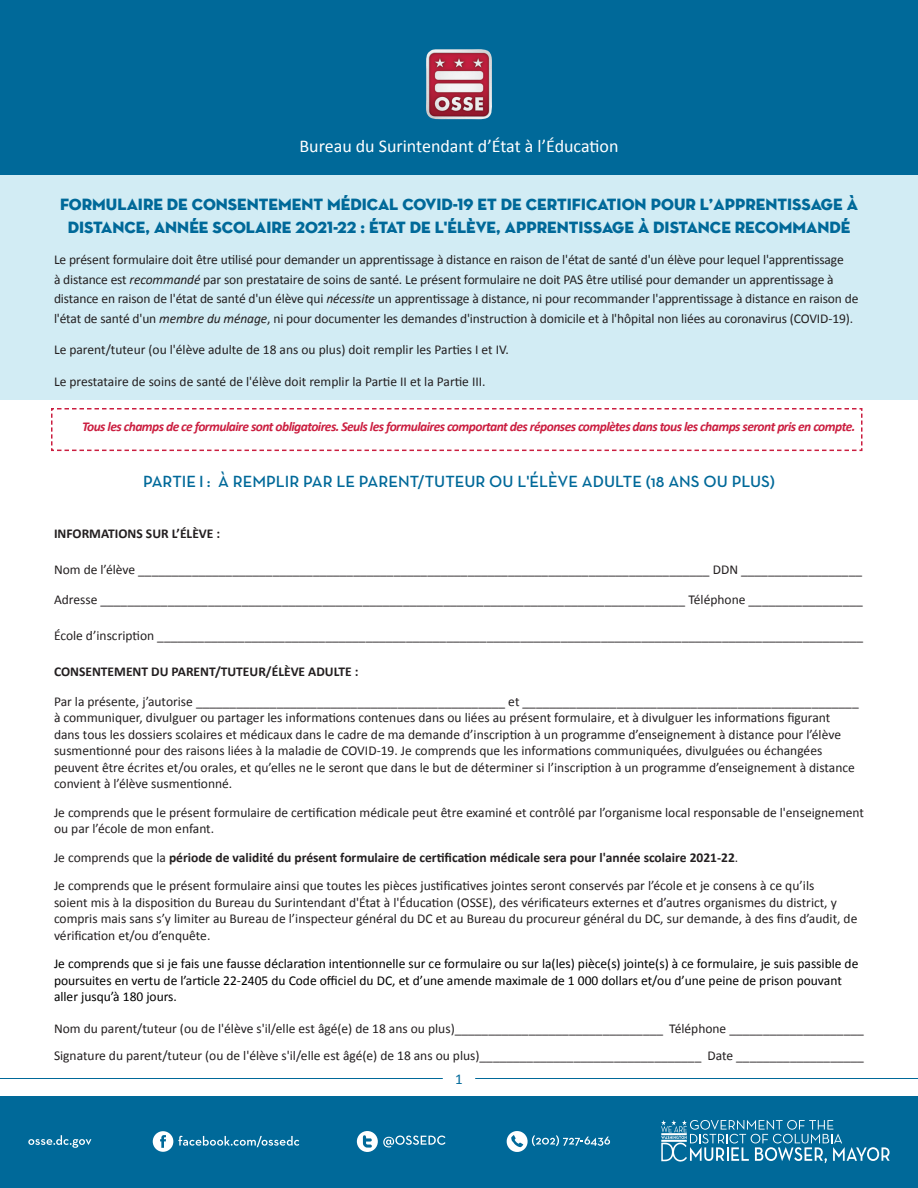
<style>
.page{position:relative;width:918px;height:1188px;background:#fff}
.page>*{position:absolute;margin:0;border:0;box-sizing:border-box;transform-origin:0 0}
.t1{font:18px "Calibri";color:#fff}
.t2{font:16.5px/22.5px "Neutra Disp Titling";color:#006999;text-align:center}
.t3{font:600 16.5px "Neutra Text";color:#006999}
.t4{font:15px "Calibri";color:#006999}
.t5{font:13.5px/16.5px "Calibri";color:#231f20}
.t6{font:13.5px/16.5px "Calibri";color:#000}
.t7{font:700 13.5px "Calibri";color:#231f20}
.t8{font:italic 700 13.5px "Calibri";letter-spacing:-.04em;color:#cb1e40}
.s1{font-style:italic}
.s2{font-weight:400}
</style>
<div class="page">
<div style="left:0;top:1096px;width:918px;height:92px;background:#006999"></div>
<svg style="left:153px;top:1131px;width:146px;height:21px"></svg>
<svg style="left:357px;top:1131px;width:89px;height:21px"></svg>
<svg style="left:28px;top:1135px;width:63px;height:13px"></svg>
<svg style="left:507px;top:1131px;width:103px;height:21px"></svg>
<svg style="left:661px;top:1120px;width:229px;height:43px"></svg>
<hr style="left:0;top:1078px;width:443px;height:1px;background:#006999">
<hr style="left:475px;top:1078px;width:443px;height:1px;background:#006999">
<div style="left:0;top:164px;width:918px;height:235px;background:#d2ecf4"></div>
<div style="left:0;top:0;width:918px;height:175px;background:#006999"></div>
<img style="left:426px;top:49px;width:66px;height:71px">
<svg style="left:51px;top:408px;width:812px;height:44px"></svg>
<p class="t1" style="left:299px;top:135px;width:321px">Bureau du Surintendant d’État à l’Éducation</p>
<p class="t2" style="left:60px;top:193px;width:799px">FORMULAIRE DE CONSENTEMENT MÉDICAL COVID-19 ET DE CERTIFICATION POUR L’APPRENTISSAGE À<br>DISTANCE, ANNÉE SCOLAIRE 2021-22 : ÉTAT DE L'ÉLÈVE, APPRENTISSAGE À DISTANCE RECOMMANDÉ</p>
<p class="t5" style="left:54px;top:250px;width:806px;line-height:19.5px">Le présent formulaire doit être utilisé pour demander un apprentissage à distance en raison de l'état de santé d'un élève pour lequel l'apprentissage<br>à distance est <span class="s1">recommandé</span> par son prestataire de soins de santé. Le présent formulaire ne doit PAS être utilisé pour demander un apprentissage à distance en raison de l'état de santé d'un élève qui <span class="s1">nécessite</span> un apprentissage à distance, ni pour recommander l'apprentissage à distance en raison de l'état de santé d'un <span class="s1">membre du ménage</span>, ni pour documenter les demandes d'instruction à domicile et à l'hôpital non liées au coronavirus (COVID-19).</p>
<p class="t5" style="left:54px;top:341px;width:456px">Le parent/tuteur (ou l'élève adulte de 18 ans ou plus) doit remplir les Parties I et IV.</p>
<p class="t5" style="left:54px;top:373px;width:433px">Le prestataire de soins de santé de l'élève doit remplir la Partie II et la Partie III.</p>
<p class="t8" style="left:82px;top:417px;width:775px">Tous les champs de ce formulaire sont obligatoires. Seuls les formulaires comportant des réponses complètes dans tous les champs seront pris en compte.</p>
<p class="t3" style="left:143px;top:471px;width:633px">PARTIE I : À REMPLIR PAR LE PARENT/TUTEUR OU L'ÉLÈVE ADULTE (18 ANS OU PLUS)</p>
<p class="t7" style="left:54px;top:524px;width:168px">INFORMATIONS SUR L’ÉLÈVE :</p>
<p class="t5" style="left:54px;top:561px;width:810px">Nom de l’élève _____________________________________________________________________________________ DDN __________________</p>
<p class="t5" style="left:54px;top:591px;width:810px">Adresse _______________________________________________________________________________________ Téléphone _________________</p>
<p class="t5" style="left:54px;top:627px;width:811px">École d’inscription _________________________________________________________________________________________________________</p>
<p class="t7" style="left:54px;top:662px;width:306px">CONSENTEMENT DU PARENT/TUTEUR/ÉLÈVE ADULTE :</p>
<p class="t5" style="left:54px;top:693px;width:806px">Par la présente, j’autorise ______________________________________________ et __________________________________________________ à communiquer, divulguer ou partager les informations contenues dans ou liées au présent formulaire, et à divulguer les informations figurant dans tous les dossiers scolaires et médicaux dans le cadre de ma demande d’inscription à un programme d’enseignement à distance pour l’élève susmentionné pour des raisons liées à la maladie de COVID-19. Je comprends que les informations communiquées, divulguées ou échangées peuvent être écrites et/ou orales, et qu’elles ne le seront que dans le but de déterminer si l’inscription à un programme d’enseignement à distance convient à l’élève susmentionné.</p>
<p class="t5" style="left:54px;top:804px;width:811px">Je comprends que le présent formulaire de certification médicale peut être examiné et contrôlé par l’organisme local responsable de l'enseignement ou par l’école de mon enfant.</p>
<p class="t7" style="left:54px;top:848px;width:686px"><span class="s2">Je comprends que la</span> période de validité du présent formulaire de certification médicale sera pour l'année scolaire 2021-22<span class="s2">.</span></p>
<p class="t5" style="left:54px;top:878px;width:805px">Je comprends que le présent formulaire ainsi que toutes les pièces justificatives jointes seront conservés par l’école et je consens à ce qu’ils<br>soient mis à la disposition du Bureau du Surintendant d'État à l'Éducation (OSSE), des vérificateurs externes et d’autres organismes du district, y compris mais sans s’y limiter au Bureau de l’inspecteur général du DC et au Bureau du procureur général du DC, sur demande, à des fins d’audit, de vérification et/ou d’enquête.</p>
<p class="t6" style="left:54px;top:956px;width:806px">Je comprends que si je fais une fausse déclaration intentionnelle sur ce formulaire ou sur la(les) pièce(s) jointe(s) à ce formulaire, je suis passible de poursuites en vertu de l’article 22-2405 du Code officiel du DC, et d’une amende maximale de 1 000 dollars et/ou d’une peine de prison pouvant aller jusqu’à 180 jours.</p>
<p class="t5" style="left:54px;top:1020px;width:811px">Nom du parent/tuteur (ou de l'élève s'il/elle est âgé(e) de 18 ans ou plus)_______________________________ Téléphone ____________________</p>
<p class="t5" style="left:54px;top:1047px;width:811px">Signature du parent/tuteur (ou de l'élève s'il/elle est âgé(e) de 18 ans ou plus)_________________________________ Date ___________________</p>
<p class="t4" style="left:455px;top:1069px;width:9px">1</p>
</div>
